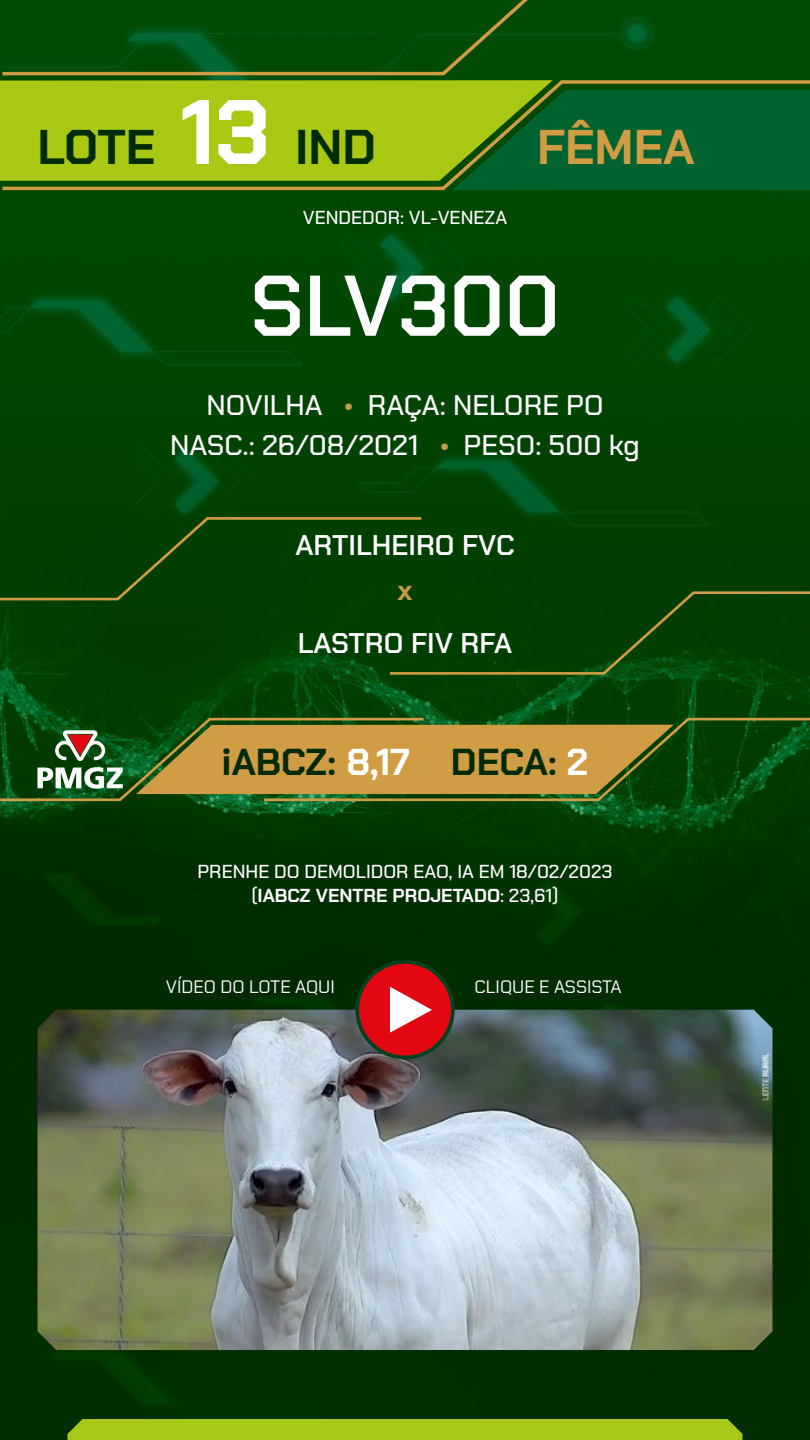
<style>
.page{position:relative;width:810px;height:1440px;background:#fff}
.page>*{position:absolute;margin:0;border:0;box-sizing:border-box;transform-origin:0 0}
.t1{font:600 85.95px "Chakra Petch";color:#fff}
.t2{font:700 48.75px "Chakra Petch";color:#002a00}
.t3{font:700 48.75px "Chakra Petch";color:#d09d45}
.t4{font:700 37.5px "Chakra Petch";color:#002a00}
.t5{font:500 28.42px/39.8px "Chakra Petch";color:#fff;text-align:center}
.t6{font:600 28.42px "Chakra Petch";color:#fff}
.t7{font:700 28.42px "Chakra Petch";color:#c29b4b}
.t8{font:500 18.75px/24.1px "Chakra Petch";color:#fff;text-align:center}
.t9{font:18px "Chakra Petch";color:#fff}
.s1{font-size:91.28px;color:#fff}
.s2{color:#c29b4b}
.s3{color:#fff}
.s4{font-weight:700}
</style>
<div class="page">
<img style="left:0;top:77px;width:810px;height:1363px">
<svg style="left:0;top:79px;width:810px;height:113px"></svg>
<svg style="left:0;top:0;width:810px;height:77px"></svg>
<div style="left:68px;top:1419px;width:674px;height:21px;background:#a8c819"></div>
<svg style="left:674px;top:717px;width:136px;height:85px"></svg>
<svg style="left:0;top:717px;width:674px;height:85px"></svg>
<div style="left:0;top:516px;width:810px;height:160px;background:#013e01"></div>
<img style="left:38px;top:1010px;width:734px;height:340px">
<div style="left:357px;top:962px;width:96px;height:95px;background:#e30613;border-radius:50%"></div>
<div style="left:355px;top:960px;width:100px;height:99px;border:4px solid #004120;border-radius:50%"></div>
<svg style="left:390px;top:987px;width:42px;height:46px"></svg>
<h2 class="t2" style="left:38px;top:119px;width:340px">LOTE <span class="s1">13</span> IND</h2>
<p class="t8" style="left:303px;top:206px;width:206px">VENDEDOR: VL-VENEZA</p>
<h2 class="t3" style="left:537px;top:119px;width:159px">FÊMEA</h2>
<h1 class="t1" style="left:250px;top:256px;width:312px">SLV300</h1>
<h3 class="t5" style="left:170px;top:385px;width:471px">NOVILHA <span class="s2">•</span> RAÇA: NELORE PO<br>NASC.: 26/08/2021 <span class="s2">•</span> PESO: 500 kg</h3>
<h3 class="t6" style="left:295px;top:529px;width:221px">ARTILHEIRO FVC</h3>
<h3 class="t7" style="left:397px;top:574px;width:17px">x</h3>
<h3 class="t6" style="left:298px;top:627px;width:216px">LASTRO FIV RFA</h3>
<h3 class="t4" style="left:222px;top:740px;width:368px">iABCZ: <span class="s3">8,17</span> DECA: <span class="s3">2</span></h3>
<p class="t8" style="left:197px;top:859px;width:417px">PRENHE DO DEMOLIDOR EAO, IA EM 18/02/2023 (<span class="s4">IABCZ VENTRE PROJETADO</span>: 23,61)</p>
<p class="t9" style="left:166px;top:976px;width:171px">VÍDEO DO LOTE AQUI</p>
<p class="t9" style="left:475px;top:976px;width:149px">CLIQUE E ASSISTA</p>
</div>
